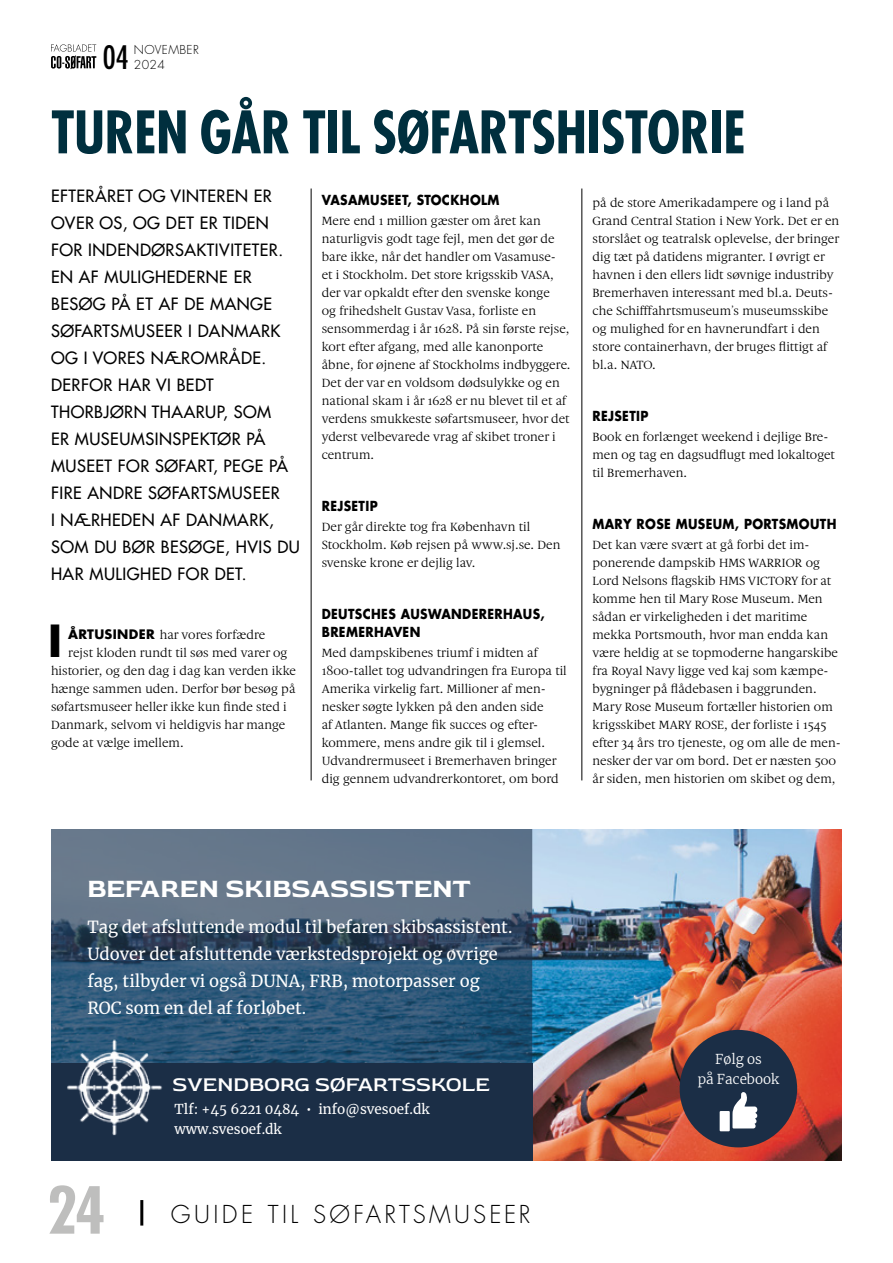
<style>
.page{position:relative;width:893px;height:1263px;background:#fff}
.page>*{position:absolute;margin:0;border:0;box-sizing:border-box;transform-origin:0 0}
.t1{font:700 condensed 63px "Futura LT Pro";color:#bebebd}
.overskrift_1a{font:700 condensed 57px "Futura LT Pro";letter-spacing:-.01em;color:#002f3e}
.brod_uncial_1_ord-fremhævet{font:700 43.05px "Futura LT Pro";color:#000}
.t2{font:500 condensed 31.5px "Futura LT Pro";color:#000}
.t3{font:700 27px "Red Rose";color:#fff}
.t4{font:300 24px "Futura LT Pro";letter-spacing:.14em;color:#000}
.t5{font:500 21px "Red Rose";color:#fff}
.Underrubrik{font:500 16.5px/27px "Futura LT Pro";letter-spacing:.03em;color:#000}
.t6{font:16.5px/27px "Merriweather";color:#fff}
.mellemrubrik{font:700 13.5px/18px "Futura LT Pro";letter-spacing:.03em;color:#000;scale:.9 1}
.t7{font:13.5px/19.5px "Merriweather";color:#fff}
.t8{font:300 13.5px/20px "Merriweather";color:#fff;text-align:center}
.brod_uden-indryk{font:12.75px/18px "Gauthier FY";letter-spacing:.005em;color:#000}
.brod_uncial_1_ord-fremhævet-2{font:12.75px "Gauthier FY";letter-spacing:.005em;color:#000}
.t9{font:300 12px/14.5px "Futura LT Pro";letter-spacing:.03em;color:#000}
.s1{font-family:"Futura LT Pro";font-weight:700}
</style>
<div class="page">
<img style="left:532px;top:829px;width:310px;height:332px">
<svg style="left:51px;top:829px;width:481px;height:235px;background:#425f7a"></svg>
<div style="left:51px;top:1064px;width:481px;height:97px;background:#1b2e46"></div>
<img style="left:65px;top:1035px;width:100px;height:101px">
<div style="left:680px;top:1030px;width:117px;height:117px;background:#1b2e46;border-radius:50%"></div>
<svg style="left:720px;top:1092px;width:37px;height:39px"></svg>
<hr style="left:311px;top:189px;width:1px;height:591px;background:#000">
<hr style="left:582px;top:189px;width:1px;height:591px;background:#000">
<svg style="left:51px;top:44px;width:45px;height:25px"></svg>
<hr style="left:140px;top:1200px;width:3px;height:25px;background:#000">
<h3 class="t2" style="left:103px;top:35px;width:28px">04</h3>
<p class="t9" style="left:134px;top:43px;width:66px">NOVEMBER<br>2024</p>
<p class="overskrift_1a" style="left:51px;top:94px;width:696px">TUREN GÅR TIL SØFARTSHISTORIE</p>
<p class="Underrubrik" style="left:51px;top:182px;width:250px">EFTERÅRET OG VINTEREN ER<br>OVER OS, OG DET ER TIDEN<br>FOR INDENDØRSAKTIVITETER.<br>EN AF MULIGHEDERNE ER<br>BESØG PÅ ET AF DE MANGE<br>SØFARTSMUSEER I DANMARK<br>OG I VORES NÆROMRÅDE.<br>DERFOR HAR VI BEDT<br>THORBJØRN THAARUP, SOM<br>ER MUSEUMSINSPEKTØR PÅ<br>MUSEET FOR SØFART, PEGE PÅ<br>FIRE ANDRE SØFARTSMUSEER<br>I NÆRHEDEN AF DANMARK,<br>SOM DU BØR BESØGE, HVIS DU<br>HAR MULIGHED FOR DET.</p>
<p class="brod_uncial_1_ord-fremhævet" style="left:48px;top:607px;width:15px">I</p>
<p class="brod_uncial_1_ord-fremhævet-2" style="left:68px;top:627px;width:199px"><span class="s1">ÅRTUSINDER</span> har vores forfædre</p>
<p class="brod_uncial_1_ord-fremhævet-2" style="left:68px;top:645px;width:221px">rejst kloden rundt til søs med varer og</p>
<p class="brod_uncial_1_ord-fremhævet-2" style="left:51px;top:663px;width:246px">historier, og den dag i dag kan verden ikke</p>
<p class="brod_uncial_1_ord-fremhævet-2" style="left:51px;top:681px;width:246px">hænge sammen uden. Derfor bør besøg på</p>
<p class="brod_uncial_1_ord-fremhævet-2" style="left:51px;top:699px;width:237px">søfartsmuseer heller ikke kun finde sted i</p>
<p class="brod_uncial_1_ord-fremhævet-2" style="left:51px;top:717px;width:236px">Danmark, selvom vi heldigvis har mange</p>
<p class="brod_uncial_1_ord-fremhævet-2" style="left:51px;top:735px;width:134px">gode at vælge imellem.</p>
<p class="mellemrubrik" style="left:322px;top:191px;width:199px">VASAMUSEET, STOCKHOLM</p>
<p class="brod_uden-indryk" style="left:322px;top:211px;width:250px">Mere end 1 million gæster om året kan naturligvis godt tage fejl, men det gør de bare ikke, når det handler om Vasamuse-<br>et i Stockholm. Det store krigsskib VASA, der var opkaldt efter den svenske konge<br>og frihedshelt Gustav Vasa, forliste en sensommerdag i år 1628. På sin første rejse, kort efter afgang, med alle kanonporte åbne, for øjnene af Stockholms indbyggere.<br>Det der var en voldsom dødsulykke og en national skam i år 1628 er nu blevet til et af verdens smukkeste søfartsmuseer, hvor det yderst velbevarede vrag af skibet troner i centrum.</p>
<p class="mellemrubrik" style="left:322px;top:497px;width:64px">REJSETIP</p>
<p class="brod_uden-indryk" style="left:322px;top:517px;width:240px">Der går direkte tog fra København til<br>Stockholm. Køb rejsen på www.sj.se. Den svenske krone er dejlig lav.</p>
<p class="mellemrubrik" style="left:322px;top:605px;width:249px">DEUTSCHES AUSWANDERERHAUS,<br>BREMERHAVEN</p>
<p class="brod_uden-indryk" style="left:322px;top:643px;width:246px">Med dampskibenes triumf i midten af 1800-tallet tog udvandringen fra Europa til Amerika virkelig fart. Millioner af men&shy;nesker søgte lykken på den anden side<br>af Atlanten. Mange fik succes og efter&shy;kommere, mens andre gik til i glemsel.<br>Udvandrermuseet i Bremerhaven bringer dig gennem udvandrerkontoret, om bord</p>
<p class="brod_uden-indryk" style="left:592px;top:193px;width:248px">på de store Amerikadampere og i land på Grand Central Station i New York. Det er en storslået og teatralsk oplevelse, der bringer dig tæt på datidens migranter. I øvrigt er havnen i den ellers lidt søvnige industriby Bremerhaven interessant med bl.a. Deuts&shy;che Schifffahrtsmuseum’s museumsskibe og mulighed for en havnerundfart i den store containerhavn, der bruges flittigt af bl.a. NATO.</p>
<p class="mellemrubrik" style="left:592px;top:407px;width:64px">REJSETIP</p>
<p class="brod_uden-indryk" style="left:592px;top:427px;width:244px">Book en forlænget weekend i dejlige Bre&shy;men og tag en dagsudflugt med lokaltoget til Bremerhaven.</p>
<p class="mellemrubrik" style="left:592px;top:515px;width:273px">MARY ROSE MUSEUM, PORTSMOUTH</p>
<p class="brod_uden-indryk" style="left:592px;top:535px;width:250px">Det kan være svært at gå forbi det im&shy;ponerende dampskib HMS WARRIOR og Lord Nelsons flagskib HMS VICTORY for at komme hen til Mary Rose Museum. Men sådan er virkeligheden i det maritime mekka Portsmouth, hvor man endda kan være heldig at se topmoderne hangarskibe fra Royal Navy ligge ved kaj som kæmpe&shy;bygninger på flådebasen i baggrunden.<br>Mary Rose Museum fortæller historien om krigsskibet MARY ROSE, der forliste i 1545 efter 34 års tro tjeneste, og om alle de men&shy;nesker der var om bord. Det er næsten 500 år siden, men historien om skibet og dem,</p>
<p class="t3" style="left:87px;top:871px;width:385px">BEFAREN SKIBSASSISTENT</p>
<p class="t6" style="left:87px;top:913px;width:427px">Tag det afsluttende modul til befaren skibsassistent.<br>Udover det afsluttende værkstedsprojekt og øvrige fag, tilbyder vi også DUNA, FRB, motorpasser og ROC som en del af forløbet.</p>
<h1 class="t1" style="left:47px;top:1168px;width:61px">24</h1>
<p class="t5" style="left:172px;top:1071px;width:319px">SVENDBORG SØFARTSSKOLE</p>
<p class="t7" style="left:175px;top:1099px;width:257px">Tlf: +45 6221 0484 • info@svesoef.dk www.svesoef.dk</p>
<p class="t4" style="left:171px;top:1199px;width:361px">GUIDE TIL SØFARTSMUSEER</p>
<p class="t8" style="left:698px;top:1049px;width:83px">Følg os<br>på Facebook</p>
</div>
